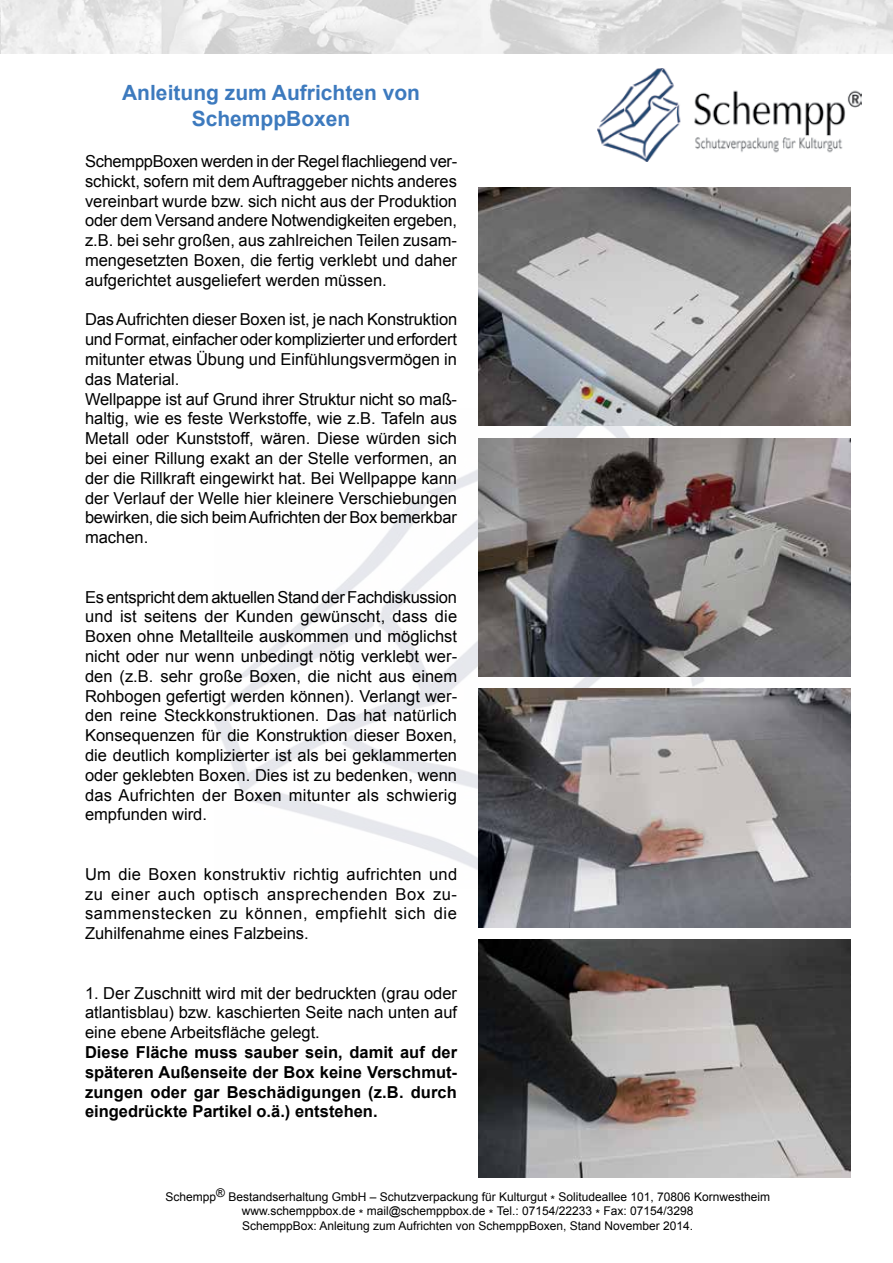
<style>
.page{position:relative;width:893px;height:1263px;background:#fff}
.page>*{position:absolute;margin:0;border:0;box-sizing:border-box;transform-origin:0 0}
.t1{font:700 21px/25.2px "Arial";color:#3d7abe;text-align:center}
.t2{font:16.5px/19.8px "Arial";color:#000;text-align:justify}
.t3{font:700 16.5px/19.8px "Arial";color:#000;text-align:justify}
.t4{font:12px/14.4px "Arial";color:#000;text-align:center}
</style>
<div class="page">
<img style="left:0;top:0;width:893px;height:54px">
<img style="left:215px;top:425px;width:506px;height:445px">
<img style="left:478px;top:187px;width:372px;height:238px">
<img style="left:478px;top:689px;width:372px;height:238px">
<img style="left:478px;top:438px;width:372px;height:238px">
<img style="left:597px;top:68px;width:264px;height:94px">
<img style="left:478px;top:940px;width:372px;height:238px">
<p class="t1" style="left:122px;top:81px;width:299px">Anleitung zum Aufrichten von<br>SchemppBoxen</p>
<p class="t2" style="left:85px;top:151px;width:374px">SchemppBoxen werden in der Regel flachliegend ver&shy;schickt, sofern mit dem Auftraggeber nichts anderes vereinbart wurde bzw. sich nicht aus der Produktion oder dem Versand andere Notwendigkeiten ergeben, z.B. bei sehr großen, aus zahlreichen Teilen zusam&shy;mengesetzten Boxen, die fertig verklebt und daher aufgerichtet ausgeliefert werden müssen.</p>
<p class="t2" style="left:85px;top:310px;width:374px;text-align:left">Das Aufrichten dieser Boxen ist, je nach Konstruktion und Format, einfacher oder komplizierter und erfordert mitunter etwas Übung und Einfühlungsvermögen in das Material.<br>Wellpappe ist auf Grund ihrer Struktur nicht so maß&shy;haltig, wie es feste Werkstoffe, wie z.B. Tafeln aus Metall oder Kunststoff, wären. Diese würden sich bei einer Rillung exakt an der Stelle verformen, an der die Rillkraft eingewirkt hat. Bei Wellpappe kann der Verlauf der Welle hier kleinere Verschiebungen bewirken, die sich beim Aufrichten der Box bemerkbar machen.</p>
<p class="t2" style="left:85px;top:587px;width:374px">Es entspricht dem aktuellen Stand der Fachdiskussion und ist seitens der Kunden gewünscht, dass die Boxen ohne Metallteile auskommen und möglichst nicht oder nur wenn unbedingt nötig verklebt wer&shy;den (z.B. sehr große Boxen, die nicht aus einem Rohbogen gefertigt werden können). Verlangt wer&shy;den reine Steckkonstruktionen. Das hat natürlich Konsequenzen für die Konstruktion dieser Boxen, die deutlich komplizierter ist als bei geklammerten oder geklebten Boxen. Dies ist zu bedenken, wenn das Aufrichten der Boxen mitunter als schwierig empfunden wird.</p>
<p class="t2" style="left:85px;top:864px;width:374px">Um die Boxen konstruktiv richtig aufrichten und zu einer auch optisch ansprechenden Box zu&shy;sammenstecken zu können, empfiehlt sich die Zuhilfenahme eines Falzbeins.</p>
<p class="t2" style="left:85px;top:983px;width:374px">1. Der Zuschnitt wird mit der bedruckten (grau oder atlantisblau) bzw. kaschierten Seite nach unten auf eine ebene Arbeitsfläche gelegt.</p>
<p class="t3" style="left:85px;top:1043px;width:374px">Diese Fläche muss sauber sein, damit auf der späteren Außenseite der Box keine Verschmut&shy;zungen oder gar Beschädigungen (z.B. durch eingedrückte Partikel o.ä.) entstehen.</p>
<p class="t4" style="left:165px;top:1190px;width:606px">Schempp® Bestandserhaltung GmbH – Schutzverpackung für Kulturgut * Solitudeallee 101, 70806 Kornwestheim www.schemppbox.de * mail@schemppbox.de * Tel.: 07154/22233 * Fax: 07154/3298<br>SchemppBox: Anleitung zum Aufrichten von SchemppBoxen, Stand November 2014.</p>
</div>
